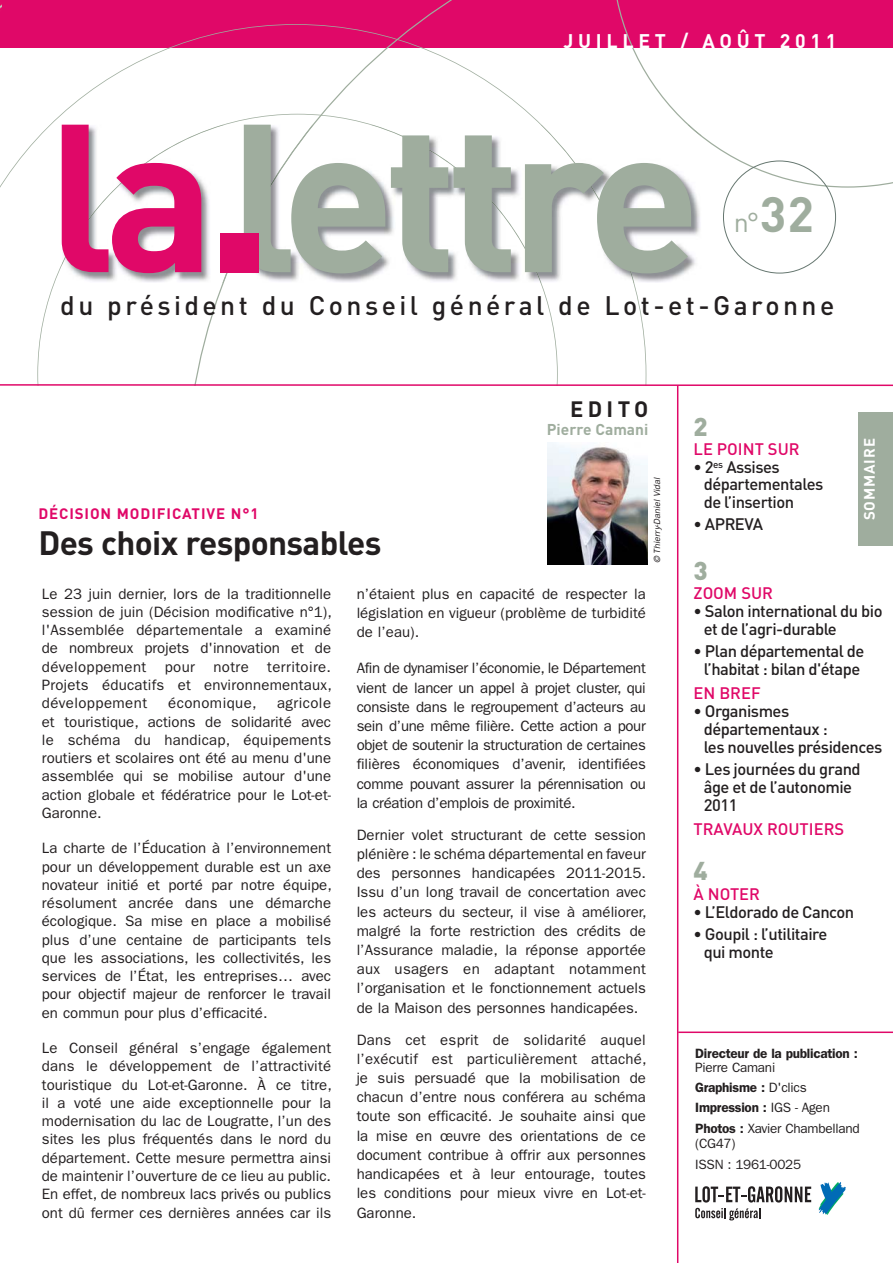
<style>
.page{position:relative;width:893px;height:1263px;background:#fff}
.page>*{position:absolute;margin:0;border:0;box-sizing:border-box;transform-origin:0 0}
.t1{font:700 207.15px "DIN";letter-spacing:-.05em;color:#9fad9e}
.t2{font:700 33.3px "DIN";letter-spacing:-.02em;color:#231f20}
.t3{font:27px "DIN";color:#9fad9e}
.t4{font:500 26.55px "DIN";letter-spacing:.13em;color:#231f20}
.t5{font:900 25.5px "DIN";color:#9fad9e}
.t6{font:700 22.05px "DIN";letter-spacing:.2em;color:#231f20}
.t7{font:700 19.5px "DIN";letter-spacing:.24em;color:#fff}
.t8{font:500 16.5px/18px "DIN";letter-spacing:-.03em;color:#231f20}
.t9{font:500 16.5px "DIN";color:#e00868}
.t10{font:700 15.45px "DIN";color:#9fad9e}
.t11{font:15px/18.3px "ITC Franklin Gothic Std";color:#231f20;text-align:justify}
.t12{font:700 15px "DIN";letter-spacing:.06em;color:#e00868}
.t13{font:15px "ITC Franklin Gothic Std";letter-spacing:.03em;color:#231f20}
.t14{font:700 15px "DIN";letter-spacing:.06em;color:#fff}
.t15{font:600 13.5px/20px "Franklin Gothic";letter-spacing:-.02em;color:#231f20}
.t16{font:13.5px/15px "ITC Franklin Gothic Std";letter-spacing:-.02em;color:#231f20}
.t17{font:italic 9px "Franklin Gothic";color:#231f20}
.s1{color:#e00868}
.s2{font-weight:700;font-size:48.9px}
.s3{font-family:"ITC Franklin Gothic Std";font-weight:400}
.s4{font-weight:600}
</style>
<div class="page">
<div style="left:0;top:0;width:893px;height:48px;background:#e00868"></div>
<svg style="left:616px;top:0;width:277px;height:188px"></svg>
<hr style="left:677px;top:386px;width:1px;height:877px;background:#e00868">
<hr style="left:0;top:384px;width:893px;height:2px;background:#e00868">
<hr style="left:678px;top:1031px;width:215px;height:2px;background:#e00868">
<div style="left:859px;top:412px;width:34px;height:134px;background:#9fad9e"></div>
<svg style="left:818px;top:1182px;width:28px;height:33px"></svg>
<svg style="left:695px;top:1186px;width:116px;height:16px"></svg>
<svg style="left:695px;top:1208px;width:65px;height:12px"></svg>
<img style="left:548px;top:442px;width:100px;height:122px">
<img style="left:634px;top:125px;width:67px;height:158px">
<img style="left:62px;top:125px;width:572px;height:158px">
<img style="left:222px;top:125px;width:92px;height:158px">
<img style="left:687px;top:125px;width:14px;height:12px">
<div style="left:220px;top:233px;width:39px;height:39px;background:#e00868"></div>
<h3 class="t7" style="left:564px;top:34px;width:274px">JUILLET / AOÛT 2011</h3>
<h1 class="t1" style="left:48px;top:125px;width:655px"><span class="s1">la</span>lettre</h1>
<h3 class="t3" style="left:734px;top:213px;width:82px">n°<span class="s2">32</span></h3>
<h3 class="t4" style="left:60px;top:296px;width:776px">du président du Conseil général de Lot-et-Garonne</h3>
<p class="t12" style="left:38px;top:508px;width:222px">DÉCISION MODIFICATIVE N°1</p>
<h2 class="t2" style="left:38px;top:531px;width:345px">Des choix responsables</h2>
<h3 class="t6" style="left:570px;top:401px;width:80px">EDITO</h3>
<p class="t10" style="left:547px;top:424px;width:103px">Pierre Camani</p>
<p class="t17" style="left:654px;top:563px;width:87px;rotate:-90deg">© Thierry-Daniel Vidal</p>
<p class="t11" style="left:42px;top:586px;width:291px">Le 23 juin dernier, lors de la traditionnelle session de juin (Décision modificative n°1), l'Assemblée départementale a examiné de nombreux projets d'innovation et de développement pour notre territoire.<br>Projets éducatifs et environnementaux, développement</p>
<p class="t13" style="left:168px;top:698px;width:90px">économique,</p>
<p class="t11" style="left:42px;top:696px;width:291px;text-indent:235px">agricole et touristique, actions de solidarité avec le schéma du handicap, équipements routiers et scolaires ont été au menu d'une assemblée qui se mobilise autour d'une action globale et fédératrice pour le Lot-et-Garonne.</p>
<p class="t11" style="left:42px;top:841px;width:291px">La charte de l’Éducation à l’environnement pour un développement durable est un axe novateur initié et porté par notre équipe, résolument ancrée dans une démarche écologique. Sa mise en place a mobilisé plus d’une centaine de participants tels que les associations, les collectivités, les services de l’État, les entreprises… avec pour objectif majeur de renforcer le travail en commun pour plus d’efficacité.</p>
<p class="t11" style="left:42px;top:1040px;width:291px">Le Conseil général s’engage également dans le développement de l’attractivité touristique du Lot-et-Garonne. À ce titre, il a voté une aide exceptionnelle pour la modernisation du lac de Lougratte, l’un des sites les plus fréquentés dans le nord du département. Cette mesure permettra ainsi de maintenir l’ouverture de ce lieu au public.<br>En effet, de nombreux lacs privés ou publics ont dû fermer ces dernières années car ils</p>
<p class="t11" style="left:357px;top:585px;width:291px;line-height:19.2px">n’étaient plus en capacité de respecter la législation en vigueur (problème de turbidité de l’eau).</p>
<p class="t11" style="left:357px;top:660px;width:291px;line-height:19.2px">Afin de dynamiser l’économie, le Département vient de lancer un appel à projet cluster, qui consiste dans le regroupement d’acteurs au sein d’une même filière. Cette action a pour objet de soutenir la structuration de certaines filières économiques d’avenir, identifiées comme pouvant assurer la pérennisation ou la création d’emplois de proximité.</p>
<p class="t11" style="left:357px;top:827px;width:291px;line-height:19.2px">Dernier volet structurant de cette session plénière : le schéma départemental en faveur des personnes handicapées 2011-2015.<br>Issu d’un long travail de concertation avec les acteurs du secteur, il vise à améliorer, malgré la forte restriction des crédits de l’Assurance maladie, la réponse apportée aux usagers en adaptant notamment l’organisation et le fonctionnement actuels de la Maison des personnes handicapées.</p>
<p class="t11" style="left:357px;top:1031px;width:291px;line-height:19.2px">Dans cet esprit de solidarité auquel l’exécutif est particulièrement attaché, je suis persuadé que la mobilisation de chacun d’entre nous conférera au schéma toute son efficacité. Je souhaite ainsi que la mise en œuvre des orientations de ce document contribue à offrir aux personnes handicapées et à leur entourage, toutes les conditions pour mieux vivre en Lot-et-Garonne.</p>
<h3 class="t5" style="left:693px;top:418px;width:16px">2</h3>
<p class="t9" style="left:693px;top:444px;width:108px">LE POINT SUR</p>
<p class="t8" style="left:704px;top:461px;width:121px;line-height:16.5px;text-indent:-10px">• 2<sup>es</sup> Assises départementales</p>
<p class="t8" style="left:704px;top:495px;width:92px">de l’insertion</p>
<p class="t8" style="left:693px;top:517px;width:71px">• APREVA</p>
<h3 class="t5" style="left:693px;top:561px;width:16px">3</h3>
<p class="t9" style="left:693px;top:587px;width:81px">ZOOM SUR</p>
<p class="t8" style="left:704px;top:604px;width:180px;text-indent:-10px">• Salon international du bio et de l’agri-durable</p>
<p class="t8" style="left:693px;top:644px;width:172px;text-align:center">• Plan départemental de l’habitat : bilan d'étape</p>
<p class="t9" style="left:693px;top:687px;width:69px">EN BREF</p>
<p class="t8" style="left:704px;top:704px;width:180px;text-indent:-10px">• Organismes départementaux :<br>les nouvelles présidences</p>
<p class="t8" style="left:704px;top:762px;width:158px;text-indent:-10px">• Les journées du grand âge et de l’autonomie<br>2011</p>
<p class="t9" style="left:693px;top:823px;width:152px">TRAVAUX ROUTIERS</p>
<h3 class="t5" style="left:693px;top:862px;width:16px">4</h3>
<p class="t9" style="left:693px;top:888px;width:68px">À NOTER</p>
<p class="t8" style="left:693px;top:905px;width:162px">• L’Eldorado de Cancon</p>
<p class="t8" style="left:704px;top:927px;width:125px;text-indent:-10px">• Goupil : l’utilitaire qui monte</p>
<p class="t14" style="left:864px;top:520px;width:84px;rotate:-90deg">SOMMAIRE</p>
<p class="t15" style="left:695px;top:1045px;width:164px">Directeur de la publication :</p>
<p class="t16" style="left:695px;top:1061px;width:81px">Pierre Camani</p>
<p class="t15" style="left:695px;top:1078px;width:136px">Graphisme : <span class="s3">D'clics<br></span>Impression : <span class="s3">IGS - Agen</span></p>
<p class="t16" style="left:695px;top:1122px;width:166px"><span class="s4">Photos :</span> Xavier Chambelland (CG47)</p>
<p class="t16" style="left:695px;top:1159px;width:107px">ISSN : 1961-0025</p>
</div>
